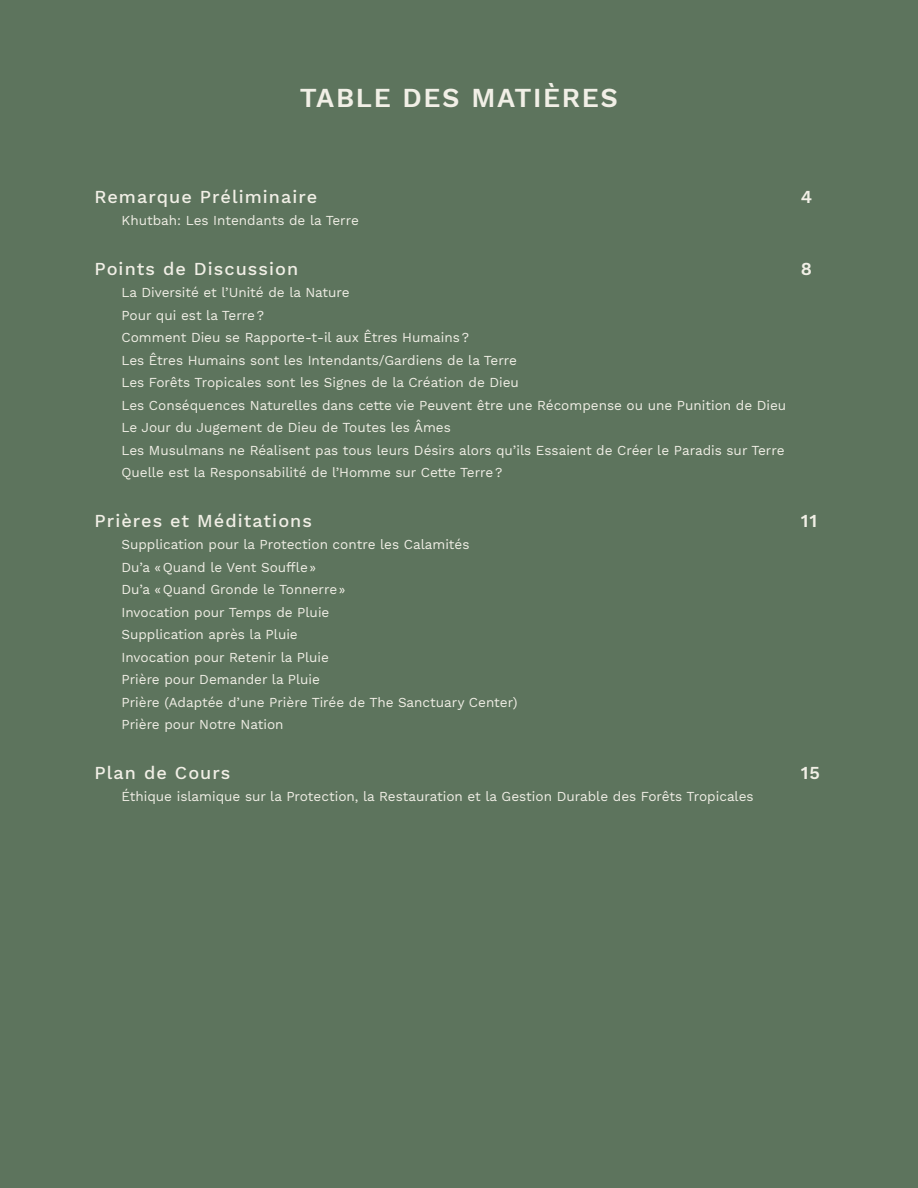
<style>
.page{position:relative;width:918px;height:1188px;background:#5d745d}
.page>*{position:absolute;margin:0;border:0;box-sizing:border-box;transform-origin:0 0}
.Section_header{font:600 27px "Work Sans";letter-spacing:.06em;color:#f1efe6}
.t1{font:500 18px "Work Sans";letter-spacing:.06em;color:#f1efe6}
.t2{font:600 18px "Work Sans";color:#f1efe6}
.t3{font:13.5px "Work Sans";color:#f1efe6}
</style>
<div class="page">
<p class="Section_header" style="left:300px;top:82px;width:319px">TABLE DES MATIÈRES</p>
<p class="t1" style="left:94px;top:186px;width:224px">Remarque Préliminaire</p>
<p class="t2" style="left:801px;top:186px;width:13px">4</p>
<p class="t3" style="left:122px;top:212px;width:239px">Khutbah: Les Intendants de la Terre</p>
<p class="t1" style="left:94px;top:258px;width:205px">Points de Discussion</p>
<p class="t2" style="left:801px;top:258px;width:13px">8</p>
<p class="t3" style="left:122px;top:284px;width:230px">La Diversité et l’Unité de la Nature</p>
<p class="t3" style="left:122px;top:307px;width:144px">Pour qui est la Terre?</p>
<p class="t3" style="left:122px;top:329px;width:349px">Comment Dieu se Rapporte-t-il aux Êtres Humains?</p>
<p class="t3" style="left:122px;top:352px;width:397px">Les Êtres Humains sont les Intendants/Gardiens de la Terre</p>
<p class="t3" style="left:122px;top:374px;width:399px">Les Forêts Tropicales sont les Signes de la Création de Dieu</p>
<p class="t3" style="left:122px;top:397px;width:666px">Les Conséquences Naturelles dans cette vie Peuvent être une Récompense ou une Punition de Dieu</p>
<p class="t3" style="left:122px;top:419px;width:331px">Le Jour du Jugement de Dieu de Toutes les Âmes</p>
<p class="t3" style="left:122px;top:442px;width:665px">Les Musulmans ne Réalisent pas tous leurs Désirs alors qu’ils Essaient de Créer le Paradis sur Terre</p>
<p class="t3" style="left:122px;top:464px;width:382px">Quelle est la Responsabilité de l’Homme sur Cette Terre?</p>
<p class="t1" style="left:94px;top:510px;width:219px">Prières et Méditations</p>
<p class="t2" style="left:801px;top:510px;width:18px">11</p>
<p class="t3" style="left:122px;top:536px;width:350px">Supplication pour la Protection contre les Calamités</p>
<p class="t3" style="left:122px;top:559px;width:196px">Du’a «Quand le Vent Souffle»</p>
<p class="t3" style="left:122px;top:581px;width:226px">Du’a «Quand Gronde le Tonnerre»</p>
<p class="t3" style="left:122px;top:604px;width:209px">Invocation pour Temps de Pluie</p>
<p class="t3" style="left:122px;top:626px;width:178px">Supplication après la Pluie</p>
<p class="t3" style="left:122px;top:649px;width:209px">Invocation pour Retenir la Pluie</p>
<p class="t3" style="left:122px;top:671px;width:200px">Prière pour Demander la Pluie</p>
<p class="t3" style="left:122px;top:694px;width:398px">Prière (Adaptée d’une Prière Tirée de The Sanctuary Center)</p>
<p class="t3" style="left:122px;top:716px;width:164px">Prière pour Notre Nation</p>
<p class="t1" style="left:94px;top:762px;width:137px">Plan de Cours</p>
<p class="t2" style="left:801px;top:762px;width:21px">15</p>
<p class="t3" style="left:122px;top:788px;width:634px">Éthique islamique sur la Protection, la Restauration et la Gestion Durable des Forêts Tropicales</p>
</div>
